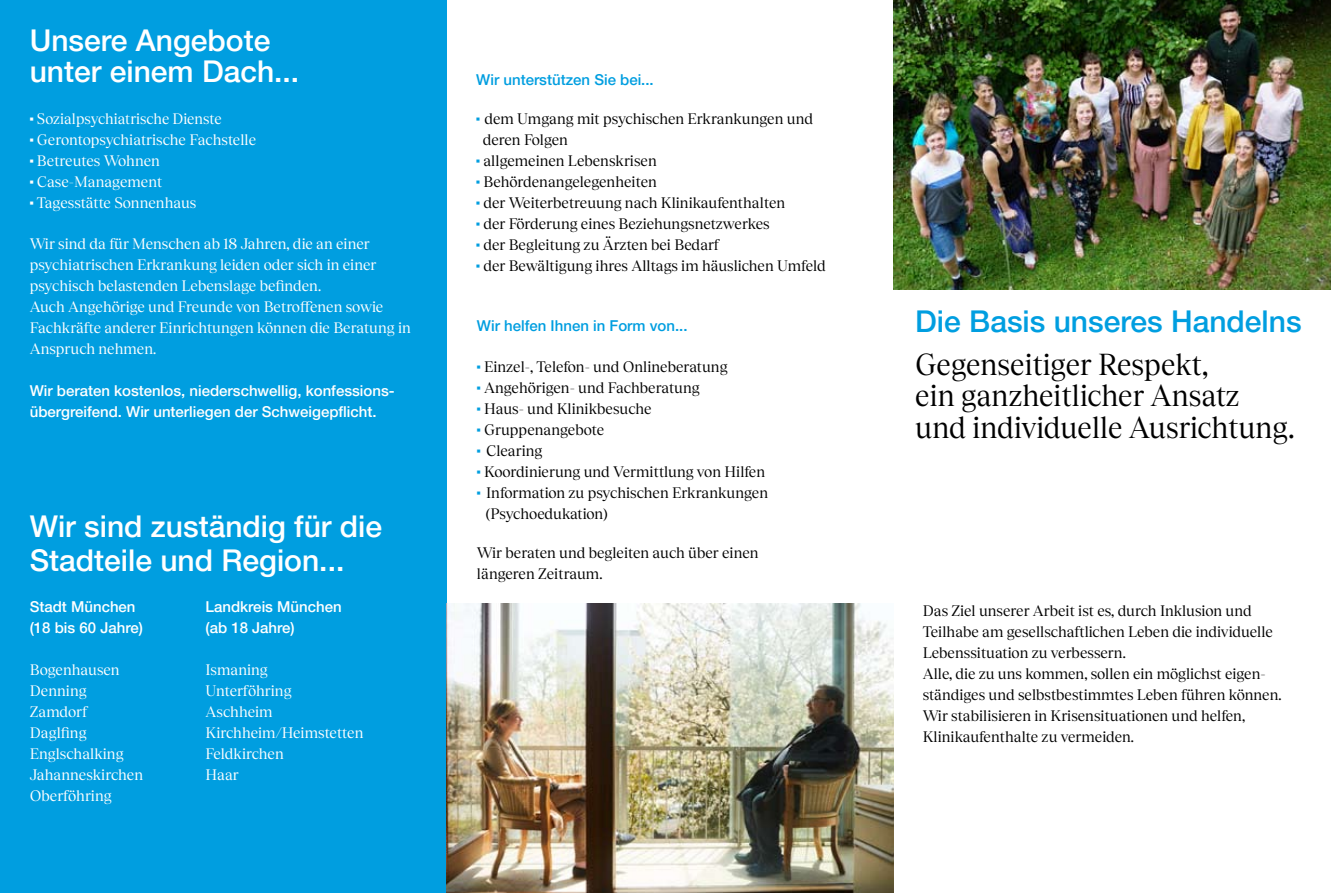
<style>
.page{position:relative;width:1331px;height:893px;background:#fff}
.page>*{position:absolute;margin:0;border:0;box-sizing:border-box;transform-origin:0 0}
.t1{font:500 30px/31.2px "Helvetica Neue LT Pro";color:#fff}
.t2{font:30px/31.2px "Tobias";color:#000}
.t3{font:500 30px "Helvetica Neue LT Pro";color:#009ee0}
.t4{font:15px/21px "Tobias";color:#000}
.t5{font:15px/21px "Tobias";letter-spacing:-.005em;color:#fff}
.t6{font:500 15px/21px "Helvetica Neue LT Pro";color:#fff}
.t7{font:500 15px "Helvetica Neue LT Pro";color:#009ee0}
</style>
<div class="page">
<div style="left:0;top:0;width:446px;height:893px;background:#009ee0"></div>
<img style="left:893px;top:0;width:438px;height:289px">
<img style="left:446px;top:604px;width:447px;height:289px">
<h1 class="t1" style="left:30px;top:25px;width:271px">Unsere Angebote unter einem Dach...</h1>
<p class="t5" style="left:30px;top:107px;width:193px">■ Sozialpsychiatrische Dienste</p>
<p class="t5" style="left:30px;top:128px;width:228px">■ Gerontopsychiatrische Fachstelle</p>
<p class="t5" style="left:30px;top:149px;width:132px">■ Betreutes Wohnen</p>
<p class="t5" style="left:30px;top:170px;width:134px">■ Case-Management</p>
<p class="t5" style="left:30px;top:191px;width:168px">■ Tagesstätte Sonnenhaus</p>
<p class="t5" style="left:30px;top:232px;width:383px">Wir sind da für Menschen ab 18 Jahren, die an einer psychiatrischen Erkrankung leiden oder sich in einer psychisch belastenden Lebenslage befinden.<br>Auch Angehörige und Freunde von Betroffenen sowie Fachkräfte anderer Einrichtungen können die Beratung in Anspruch nehmen.</p>
<p class="t6" style="left:30px;top:380px;width:366px">Wir beraten kostenlos, niederschwellig, konfessions&shy;übergreifend. Wir unterliegen der Schweigepflicht.</p>
<h1 class="t1" style="left:30px;top:509px;width:354px;line-height:34.2px">Wir sind zuständig für die<br>Stadteile und Region...</h1>
<p class="t6" style="left:206px;top:596px;width:138px">Landkreis München (ab 18 Jahre)</p>
<p class="t5" style="left:206px;top:658px;width:159px">Ismaning<br>Unterföhring<br>Aschheim<br>Kirchheim/Heimstetten<br>Feldkirchen<br>Haar</p>
<p class="t6" style="left:30px;top:596px;width:115px">Stadt München (18 bis 60 Jahre)</p>
<p class="t5" style="left:30px;top:658px;width:115px">Bogenhausen<br>Denning<br>Zamdorf<br>Daglfing<br>Englschalking<br>Jahanneskirchen<br>Oberföhring</p>
<p class="t7" style="left:476px;top:71px;width:179px">Wir unterstützen Sie bei...</p>
<p class="t4" style="left:483px;top:107px;width:332px;text-indent:-7px"><sup>■</sup> dem Umgang mit psychischen Erkrankungen und deren Folgen</p>
<p class="t4" style="left:476px;top:149px;width:182px"><sup>■</sup> allgemeinen Lebenskrisen</p>
<p class="t4" style="left:476px;top:170px;width:182px"><sup>■</sup> Behördenangelegenheiten</p>
<p class="t4" style="left:476px;top:191px;width:310px"><sup>■</sup> der Weiterbetreuung nach Klinikaufenthalten</p>
<p class="t4" style="left:476px;top:212px;width:295px"><sup>■</sup> der Förderung eines Beziehungsnetzwerkes</p>
<p class="t4" style="left:476px;top:233px;width:246px"><sup>■</sup> der Begleitung zu Ärzten bei Bedarf</p>
<p class="t4" style="left:476px;top:254px;width:351px"><sup>■</sup> der Bewältigung ihres Alltags im häuslichen Umfeld</p>
<p class="t7" style="left:477px;top:317px;width:212px">Wir helfen Ihnen in Form von...</p>
<p class="t4" style="left:477px;top:354px;width:252px"><sup>■</sup> Einzel-, Telefon- und Onlineberatung</p>
<p class="t4" style="left:477px;top:375px;width:224px"><sup>■</sup> Angehörigen- und Fachberatung</p>
<p class="t4" style="left:477px;top:396px;width:176px"><sup>■</sup> Haus- und Klinikbesuche</p>
<p class="t4" style="left:477px;top:417px;width:129px"><sup>■</sup> Gruppenangebote</p>
<p class="t4" style="left:477px;top:438px;width:67px"><sup>■</sup> Clearing</p>
<p class="t4" style="left:477px;top:459px;width:290px"><sup>■</sup> Koordinierung und Vermittlung von Hilfen</p>
<p class="t4" style="left:485px;top:480px;width:284px;text-indent:-9px"><sup>■</sup> Information zu psychischen Erkrankungen (Psychoedukation)</p>
<p class="t4" style="left:477px;top:540px;width:283px">Wir beraten und begleiten auch über einen längeren Zeitraum.</p>
<h1 class="t3" style="left:915px;top:303px;width:388px">Die Basis unseres Handelns</h1>
<h1 class="t2" style="left:915px;top:346px;width:381px">Gegenseitiger Respekt,<br>ein ganzheitlicher Ansatz und individuelle Ausrichtung.</h1>
<p class="t4" style="left:923px;top:598px;width:360px">Das Ziel unserer Arbeit ist es, durch Inklusion und Teilhabe am gesellschaftlichen Leben die individuelle Lebenssituation zu verbessern.<br>Alle, die zu uns kommen, sollen ein möglichst eigen&shy;ständiges und selbstbestimmtes Leben führen können.<br>Wir stabilisieren in Krisensituationen und helfen, Klinikaufenthalte zu vermeiden.</p>
</div>
